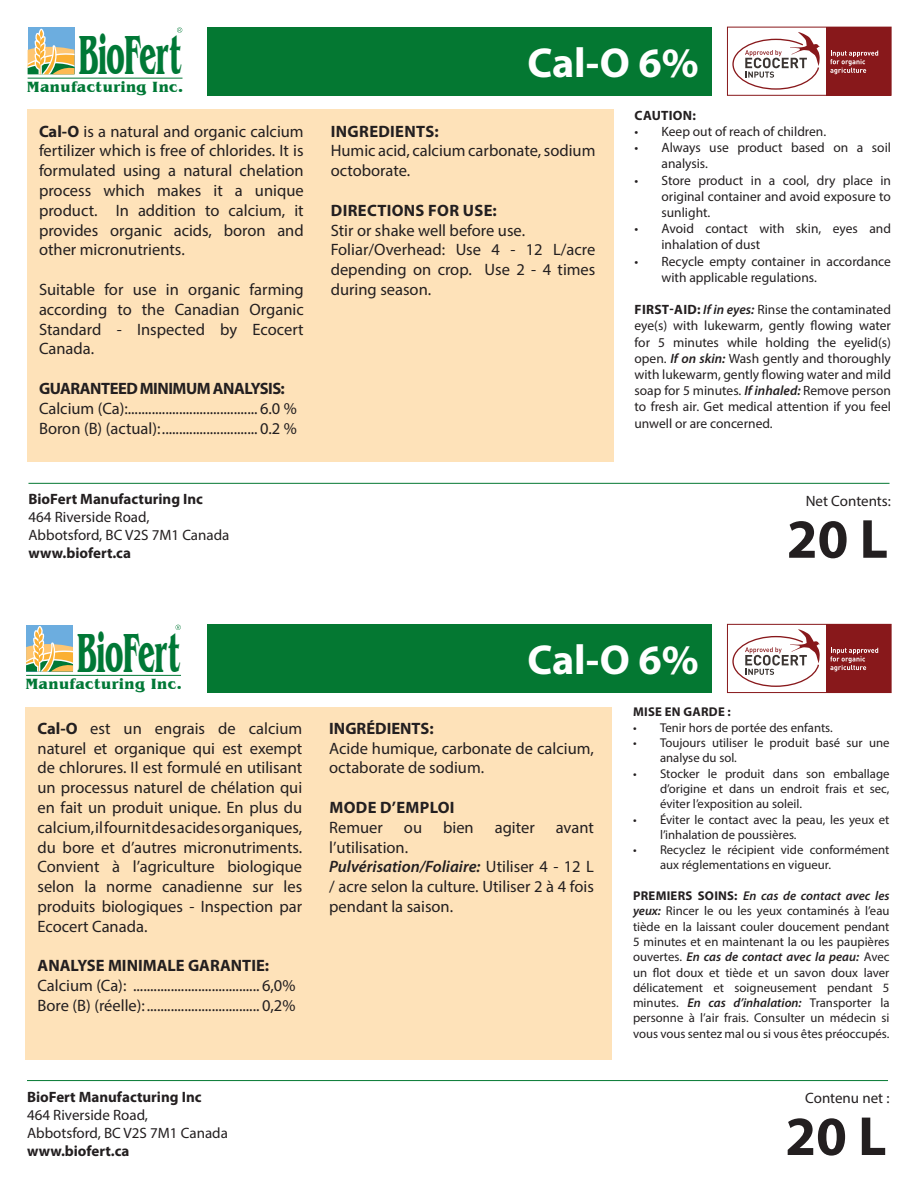
<style>
.page{position:relative;width:918px;height:1188px;background:#fff}
.page>*{position:absolute;margin:0;border:0;box-sizing:border-box;transform-origin:0 0}
.t1{font:700 56.55px "Benguiat IT Cby BT";letter-spacing:-.025em;color:#007836;scale:.49 1}
.t2{font:700 55.5px "Myriad Pro";color:#231f20}
.t3{font:700 42px "Myriad Pro";letter-spacing:-.005em;color:#fff}
.t4{font:16.5px/19.8px "Myriad Pro";color:#231f20;text-align:justify}
.t5{font:700 16.5px "Myriad Pro";letter-spacing:.02em;color:#231f20}
.t6{font:700 16.5px "Myriad Pro";color:#231f20}
.t7{font:700 16.5px "Myriad Pro";letter-spacing:-.03em;color:#231f20}
.t8{font:700 15.15px "Benguiat IT Cby BT";letter-spacing:.03em;color:#007836}
.t9{font:15px "Myriad Pro";color:#231f20}
.t10{font:700 15px "Myriad Pro";color:#231f20}
.t11{font:13.5px/16.2px "Myriad Pro";color:#231f20}
.t12{font:700 13.5px "Myriad Pro";letter-spacing:.02em;color:#231f20}
.t13{font:12.75px/15.3px "Myriad Pro";color:#231f20}
.t14{font:700 12.75px "Myriad Pro";letter-spacing:.02em;color:#231f20}
.s1{font-weight:700}
.s2{font-weight:600;font-style:italic}
</style>
<div class="page">
<div style="left:28px;top:28px;width:47px;height:46px;background:#6caddf"></div>
<hr style="left:28px;top:78px;width:155px;height:1px;background:#007836">
<svg style="left:177px;top:27px;width:5px;height:6px"></svg>
<svg style="left:28px;top:29px;width:47px;height:45px"></svg>
<div style="left:207px;top:27px;width:505px;height:68px;background:#047832"></div>
<hr style="left:28px;top:483px;width:862px;height:1px;background:#047832">
<div style="left:27px;top:110px;width:586px;height:352px;background:#fee2b9"></div>
<div style="left:26px;top:625px;width:47px;height:46px;background:#6caddf"></div>
<hr style="left:26px;top:675px;width:155px;height:1px;background:#007836">
<svg style="left:175px;top:625px;width:6px;height:5px"></svg>
<svg style="left:26px;top:626px;width:47px;height:46px"></svg>
<div style="left:207px;top:624px;width:505px;height:69px;background:#047832"></div>
<hr style="left:27px;top:1080px;width:861px;height:1px;background:#047832">
<div style="left:26px;top:707px;width:586px;height:352px;background:#fee2b9"></div>
<div style="left:727px;top:27px;width:164px;height:69px;border:1px solid #88181b"></div>
<div style="left:826px;top:27px;width:65px;height:68px;background:#88181b"></div>
<svg style="left:732px;top:32px;width:88px;height:58px"></svg>
<svg style="left:830px;top:51px;width:48px;height:23px"></svg>
<div style="left:727px;top:624px;width:164px;height:69px;border:1px solid #88181b"></div>
<div style="left:826px;top:624px;width:65px;height:69px;background:#88181b"></div>
<svg style="left:732px;top:629px;width:88px;height:58px"></svg>
<svg style="left:830px;top:648px;width:48px;height:23px"></svg>
<p class="t1" style="left:78px;top:20px;width:213px">BioFert</p>
<p class="t8" style="left:27px;top:77px;width:158px">Manufacturing Inc.</p>
<p class="t4" style="left:39px;top:121px;width:266px"><span class="s1">Cal-O</span> is a natural and organic calcium fertilizer which is free of chlorides. It is formulated using a natural chelation process which makes it a unique product. In addition to calcium, it provides organic acids, boron and other micronutrients.</p>
<p class="t4" style="left:39px;top:279px;width:266px">Suitable for use in organic farming according to the Canadian Organic Standard - Inspected by Ecocert Canada.</p>
<p class="t7" style="left:39px;top:378px;width:247px">GUARANTEED MINIMUM ANALYSIS:</p>
<p class="t4" style="left:39px;top:398px;width:260px">Calcium (Ca):...................................... 6.0 %</p>
<p class="t4" style="left:39px;top:418px;width:260px">Boron (B) (actual):............................ 0.2 %</p>
<p class="t10" style="left:28px;top:490px;width:176px">BioFert Manufacturing Inc</p>
<p class="t9" style="left:28px;top:508px;width:123px">464 Riverside Road,</p>
<p class="t9" style="left:28px;top:526px;width:202px">Abbotsford, BC V2S 7M1 Canada</p>
<p class="t10" style="left:28px;top:544px;width:104px">www.biofert.ca</p>
<p class="t3" style="left:527px;top:35px;width:173px">Cal-O 6%</p>
<p class="t5" style="left:331px;top:120px;width:109px">INGREDIENTS:</p>
<p class="t4" style="left:331px;top:141px;width:266px">Humic acid, calcium carbonate, sodium octoborate.</p>
<p class="t5" style="left:331px;top:199px;width:168px">DIRECTIONS FOR USE:</p>
<p class="t4" style="left:331px;top:220px;width:196px">Stir or shake well before use.</p>
<p class="t4" style="left:331px;top:240px;width:266px">Foliar/Overhead: Use 4 - 12 L/acre depending on crop. Use 2 - 4 times during season.</p>
<p class="t12" style="left:635px;top:106px;width:63px">CAUTION:</p>
<p class="t11" style="left:634px;top:123px;width:193px">• Keep out of reach of children.</p>
<p class="t11" style="left:662px;top:139px;width:231px;text-indent:-27px">• Always use product based on a soil analysis.</p>
<p class="t11" style="left:662px;top:172px;width:231px;text-align:justify;text-indent:-27px">• Store product in a cool, dry place in original container and avoid exposure to sunlight.</p>
<p class="t11" style="left:662px;top:220px;width:231px;text-indent:-27px">• Avoid contact with skin, eyes and inhalation of dust</p>
<p class="t11" style="left:662px;top:253px;width:231px;text-indent:-27px">• Recycle empty container in accordance with applicable regulations.</p>
<p class="t11" style="left:634px;top:301px;width:258px;text-align:justify"><span class="s1">FIRST-AID:</span> <span class="s2">If in eyes:</span> Rinse the contaminated eye(s) with lukewarm, gently flowing water for 5 minutes while holding the eyelid(s) open. <span class="s2">If on skin:</span> Wash gently and thoroughly with lukewarm, gently flowing water and mild soap for 5 minutes. <span class="s2">If inhaled:</span> Remove person to fresh air. Get medical attention if you feel unwell or are concerned.</p>
<p class="t9" style="left:806px;top:492px;width:87px">Net Contents:</p>
<p class="t2" style="left:787px;top:503px;width:103px">20 L</p>
<p class="t1" style="left:77px;top:617px;width:213px">BioFert</p>
<p class="t8" style="left:26px;top:674px;width:158px">Manufacturing Inc.</p>
<p class="t4" style="left:38px;top:718px;width:266px"><span class="s1">Cal-O</span> est un engrais de calcium naturel et organique qui est exempt de chlorures. Il est formulé en utilisant un processus naturel de chélation qui en fait un produit unique. En plus du calcium, il fournit des acides organiques, du bore et d’autres micronutriments.<br>Convient à l’agriculture biologique selon la norme canadienne sur les produits biologiques - Inspection par Ecocert Canada.</p>
<p class="t6" style="left:38px;top:955px;width:233px">ANALYSE MINIMALE GARANTIE:</p>
<p class="t4" style="left:38px;top:975px;width:260px">Calcium (Ca): ..................................... 6,0%</p>
<p class="t4" style="left:38px;top:995px;width:260px">Bore (B) (réelle):................................. 0,2%</p>
<p class="t10" style="left:27px;top:1087px;width:176px">BioFert Manufacturing Inc</p>
<p class="t9" style="left:27px;top:1105px;width:123px">464 Riverside Road,</p>
<p class="t9" style="left:27px;top:1123px;width:202px">Abbotsford, BC V2S 7M1 Canada</p>
<p class="t10" style="left:27px;top:1141px;width:104px">www.biofert.ca</p>
<p class="t3" style="left:527px;top:633px;width:173px">Cal-O 6%</p>
<p class="t6" style="left:329px;top:717px;width:106px">INGRÉDIENTS:</p>
<p class="t4" style="left:329px;top:738px;width:266px">Acide humique, carbonate de calcium, octaborate de sodium.</p>
<p class="t5" style="left:329px;top:797px;width:127px">MODE D’EMPLOI</p>
<p class="t4" style="left:329px;top:817px;width:55px">Remuer</p>
<p class="t4" style="left:404px;top:817px;width:20px">ou</p>
<p class="t4" style="left:443px;top:817px;width:32px">bien</p>
<p class="t4" style="left:495px;top:817px;width:41px">agiter</p>
<p class="t4" style="left:556px;top:817px;width:40px">avant</p>
<p class="t4" style="left:329px;top:837px;width:80px">l’utilisation.</p>
<p class="t4" style="left:329px;top:857px;width:266px"><span class="s2">Pulvérisation/Foliaire:</span> Utiliser 4 - 12 L / acre selon la culture. Utiliser 2 à 4 fois pendant la saison.</p>
<p class="t14" style="left:633px;top:704px;width:99px">MISE EN GARDE :</p>
<p class="t13" style="left:633px;top:720px;width:201px">• Tenir hors de portée des enfants.</p>
<p class="t13" style="left:660px;top:735px;width:231px;text-indent:-27px">• Toujours utiliser le produit basé sur une analyse du sol.</p>
<p class="t13" style="left:660px;top:766px;width:231px;text-align:justify;text-indent:-27px">• Stocker le produit dans son emballage d’origine et dans un endroit frais et sec, éviter l’exposition au soleil.</p>
<p class="t13" style="left:660px;top:811px;width:231px;text-indent:-27px">• Éviter le contact avec la peau, les yeux et l’inhalation de poussières.</p>
<p class="t13" style="left:660px;top:842px;width:231px;text-indent:-27px">• Recyclez le récipient vide conformément aux réglementations en vigueur.</p>
<p class="t13" style="left:633px;top:888px;width:258px;text-align:justify"><span class="s1">PREMIERS SOINS:</span> <span class="s2">En cas de contact avec les yeux:</span> Rincer le ou les yeux contaminés à l’eau tiède en la laissant couler doucement pendant 5 minutes et en maintenant la ou les paupières ouvertes. <span class="s2">En cas de contact avec la peau:</span> Avec un flot doux et tiède et un savon doux laver délicatement et soigneusement pendant 5 minutes. <span class="s2">En cas d’inhalation:</span> Transporter la personne à l’air frais. Consulter un médecin si vous vous sentez mal ou si vous êtes préoccupés.</p>
<p class="t9" style="left:805px;top:1089px;width:86px">Contenu net :</p>
<p class="t2" style="left:785px;top:1100px;width:103px">20 L</p>
</div>
